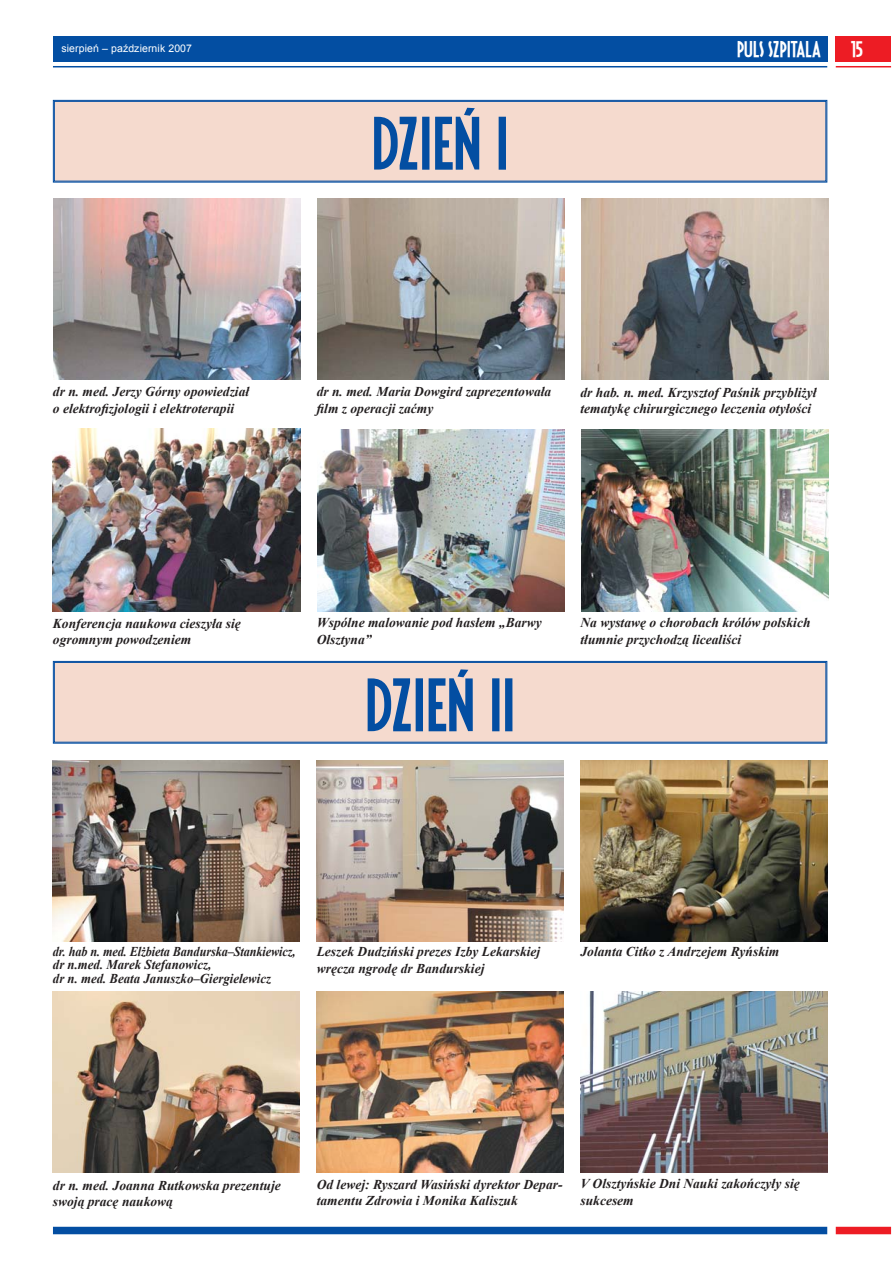
<style>
.page{position:relative;width:893px;height:1263px;background:#fff}
.page>*{position:absolute;margin:0;border:0;box-sizing:border-box;transform-origin:0 0}
.t1{font:60px "Fiesta";color:#034ea2}
.t2{font:18px "Fiesta";color:#fff}
.t3{font:italic 700 13.5px/16.5px "Times New Roman";color:#231f20}
.t4{font:italic 700 13.5px/13.5px "Times New Roman";color:#231f20;scale:.91 1}
.t5{font:10.5px "Arial";letter-spacing:.01em;color:#fff}
</style>
<div class="page">
<div style="left:53px;top:36px;width:774px;height:26px;background:#034ea2"></div>
<div style="left:835px;top:36px;width:56px;height:26px;background:#ed1c24"></div>
<hr style="left:835px;top:66px;width:56px;height:1px;background:#ed1c24">
<hr style="left:53px;top:66px;width:774px;height:1px;background:#034ea2">
<div style="left:835px;top:1227px;width:56px;height:7px;background:#ed1c24"></div>
<div style="left:53px;top:1227px;width:774px;height:7px;background:#034ea2"></div>
<div style="left:53px;top:100px;width:774px;height:83px;background:#f5dace"></div>
<div style="left:54px;top:101px;width:772px;height:80px;border:1px solid #034ea2"></div>
<img style="left:317px;top:429px;width:247px;height:182px">
<img style="left:581px;top:429px;width:247px;height:182px">
<img style="left:317px;top:991px;width:246px;height:182px">
<img style="left:54px;top:198px;width:246px;height:182px">
<img style="left:581px;top:198px;width:247px;height:182px">
<img style="left:317px;top:198px;width:247px;height:182px">
<img style="left:53px;top:429px;width:247px;height:182px">
<img style="left:580px;top:991px;width:247px;height:182px">
<img style="left:53px;top:991px;width:247px;height:182px">
<img style="left:53px;top:760px;width:247px;height:182px">
<img style="left:317px;top:760px;width:246px;height:182px">
<img style="left:580px;top:760px;width:247px;height:182px">
<div style="left:53px;top:661px;width:774px;height:83px;background:#f5dace"></div>
<div style="left:54px;top:662px;width:772px;height:80px;border:1px solid #034ea2"></div>
<p class="t5" style="left:61px;top:43px;width:132px">sierpień – październik 2007</p>
<h1 class="t1" style="left:372px;top:115px;width:138px">DZIEŃ I</h1>
<h2 class="t2" style="left:736px;top:41px;width:86px">PULS SZPITALA</h2>
<h2 class="t2" style="left:851px;top:41px;width:14px">15</h2>
<p class="t3" style="left:53px;top:384px;width:198px">dr n. med. Jerzy Górny opowiedział o elektrofizjologii i elektroterapii</p>
<p class="t3" style="left:317px;top:383px;width:236px">dr n. med. Maria Dowgird zaprezentowała film z operacji zaćmy</p>
<p class="t3" style="left:580px;top:384px;width:237px">dr hab. n. med. Krzysztof Paśnik przybliżył tematykę chirurgicznego leczenia otyłości</p>
<p class="t3" style="left:53px;top:615px;width:189px">Konferencja naukowa cieszyła się ogromnym powodzeniem</p>
<p class="t3" style="left:317px;top:615px;width:227px">Wspólne malowanie pod hasłem „Barwy<br>Olsztyna”</p>
<p class="t3" style="left:580px;top:614px;width:231px">Na wystawę o chorobach królów polskich tłumnie przychodzą licealiści</p>
<h1 class="t1" style="left:365px;top:677px;width:151px">DZIEŃ II</h1>
<p class="t4" style="left:53px;top:945px;width:268px">dr. hab n. med. Elżbieta Bandurska–Stankiewicz, dr n.med. Marek Stefanowicz,<br>dr n. med. Beata Januszko–Giergielewicz</p>
<p class="t3" style="left:317px;top:943px;width:225px">Leszek Dudziński prezes Izby Lekarskiej wręcza ngrodę dr Bandurskiej</p>
<p class="t3" style="left:580px;top:943px;width:200px">Jolanta Citko z Andrzejem Ryńskim</p>
<p class="t3" style="left:53px;top:1177px;width:229px">dr n. med. Joanna Rutkowska prezentuje swoją pracę naukową</p>
<p class="t3" style="left:317px;top:1176px;width:247px">Od lewej: Ryszard Wasiński dyrektor Depar&shy;tamentu Zdrowia i Monika Kaliszuk</p>
<p class="t3" style="left:580px;top:1175px;width:221px">V Olsztyńskie Dni Nauki zakończyły się sukcesem</p>
</div>
